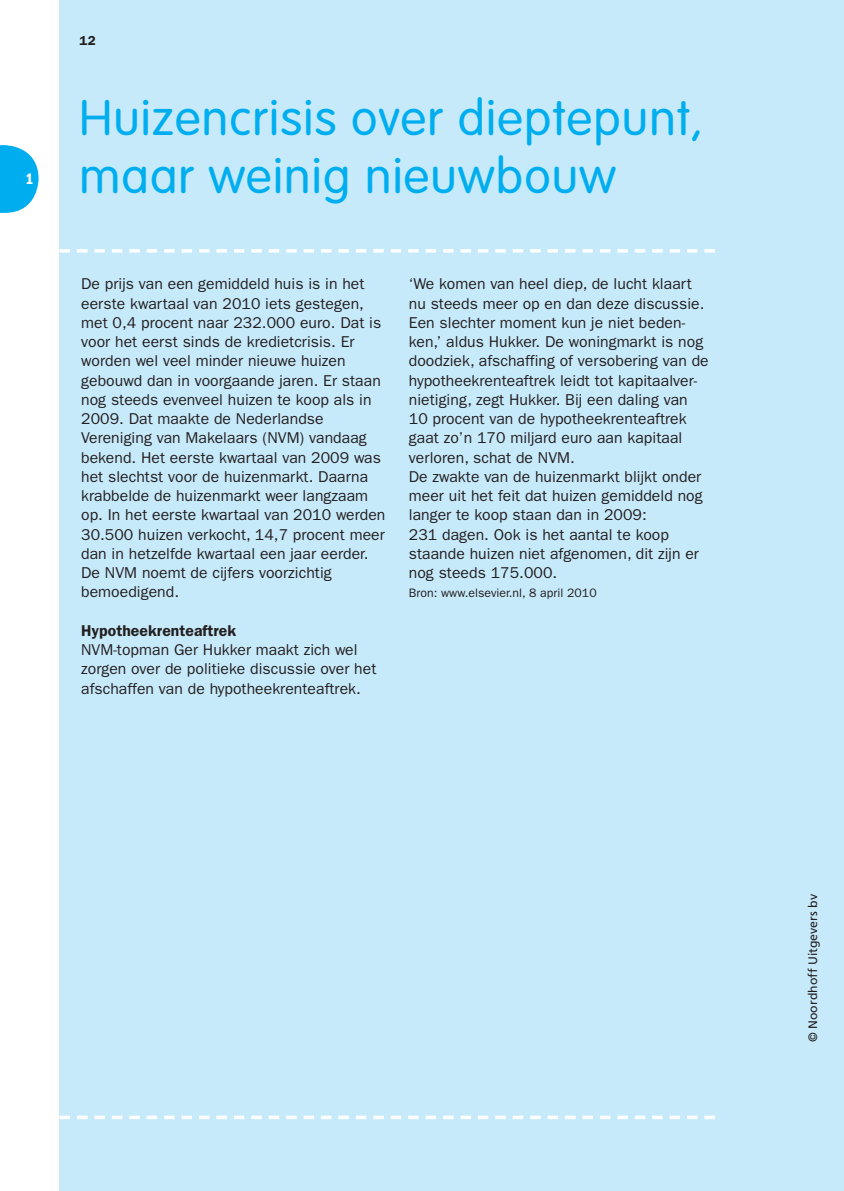
<style>
.page{position:relative;width:844px;height:1191px;background:#fff}
.page>*{position:absolute;margin:0;border:0;box-sizing:border-box;transform-origin:0 0}
.t1{font:300 49px/57.8px "VAG Rounded Std";letter-spacing:.025em;color:#00aeef}
.t2{font:15.75px/19.2px "ITC Franklin Gothic Std";letter-spacing:.005em;color:#231f20}
.t3{font:600 15.75px "ITC Franklin Gothic Std";letter-spacing:.005em;color:#231f20}
.t4{font:15.75px "ITC Franklin Gothic Std Dm Cd";color:#fff}
.t5{font:600 13.12px "ITC Franklin Gothic Std";color:#231f20}
.t6{font:12.25px "ITC Franklin Gothic Std";letter-spacing:.005em;color:#231f20}
.t7{font:12.25px "Frutiger LT Std";color:#231f20}
</style>
<div class="page">
<div style="left:60px;top:0;width:783px;height:1191px;background:#c7eafb"></div>
<svg style="left:60px;top:249px;width:654px;height:3px"></svg>
<svg style="left:60px;top:1115px;width:654px;height:4px"></svg>
<svg style="left:0;top:145px;width:39px;height:68px"></svg>
<p class="t4" style="left:26px;top:173px;width:10px">1</p>
<p class="t5" style="left:79px;top:35px;width:18px">12</p>
<h1 class="t1" style="left:79px;top:92px;width:625px">Huizencrisis over dieptepunt, maar weinig nieuwbouw</h1>
<p class="t2" style="left:81px;top:276px;width:306px">De prijs van een gemiddeld huis is in het eerste kwartaal van 2010 iets gestegen, met 0,4 procent naar 232.000 euro. Dat is voor het eerst sinds de kredietcrisis. Er worden wel veel minder nieuwe huizen gebouwd dan in voorgaande jaren. Er staan nog steeds evenveel huizen te koop als in 2009. Dat maakte de Nederlandse Vereniging van Makelaars (NVM) vandaag bekend. Het eerste kwartaal van 2009 was het slechtst voor de huizenmarkt. Daarna krabbelde de huizenmarkt weer langzaam op. In het eerste kwartaal van 2010 werden 30.500 huizen verkocht, 14,7 procent meer dan in hetzelfde kwartaal een jaar eerder.<br>De NVM noemt de cijfers voorzichtig bemoedigend.</p>
<p class="t3" style="left:81px;top:624px;width:156px">Hypotheekrenteaftrek</p>
<p class="t2" style="left:81px;top:642px;width:297px">NVM-topman Ger Hukker maakt zich wel zorgen over de politieke discussie over het afschaffen van de hypotheekrenteaftrek.</p>
<p class="t2" style="left:409px;top:276px;width:301px">‘We komen van heel diep, de lucht klaart nu steeds meer op en dan deze discussie.<br>Een slechter moment kun je niet beden&shy;ken,’ aldus Hukker. De woningmarkt is nog doodziek, afschaffing of versobering van de hypotheekrenteaftrek leidt tot kapitaalver&shy;nietiging, zegt Hukker. Bij een daling van 10 procent van de hypotheekrenteaftrek gaat zo’n 170 miljard euro aan kapitaal verloren, schat de NVM.<br>De zwakte van de huizenmarkt blijkt onder meer uit het feit dat huizen gemiddeld nog langer te koop staan dan in 2009:<br>231 dagen. Ook is het aantal te koop staande huizen niet afgenomen, dit zijn er nog steeds 175.000.</p>
<p class="t6" style="left:409px;top:589px;width:189px">Bron: www.elsevier.nl, 8 april 2010</p>
<p class="t7" style="left:806px;top:1042px;width:149px;rotate:-90deg">© Noordhoff Uitgevers bv</p>
</div>
